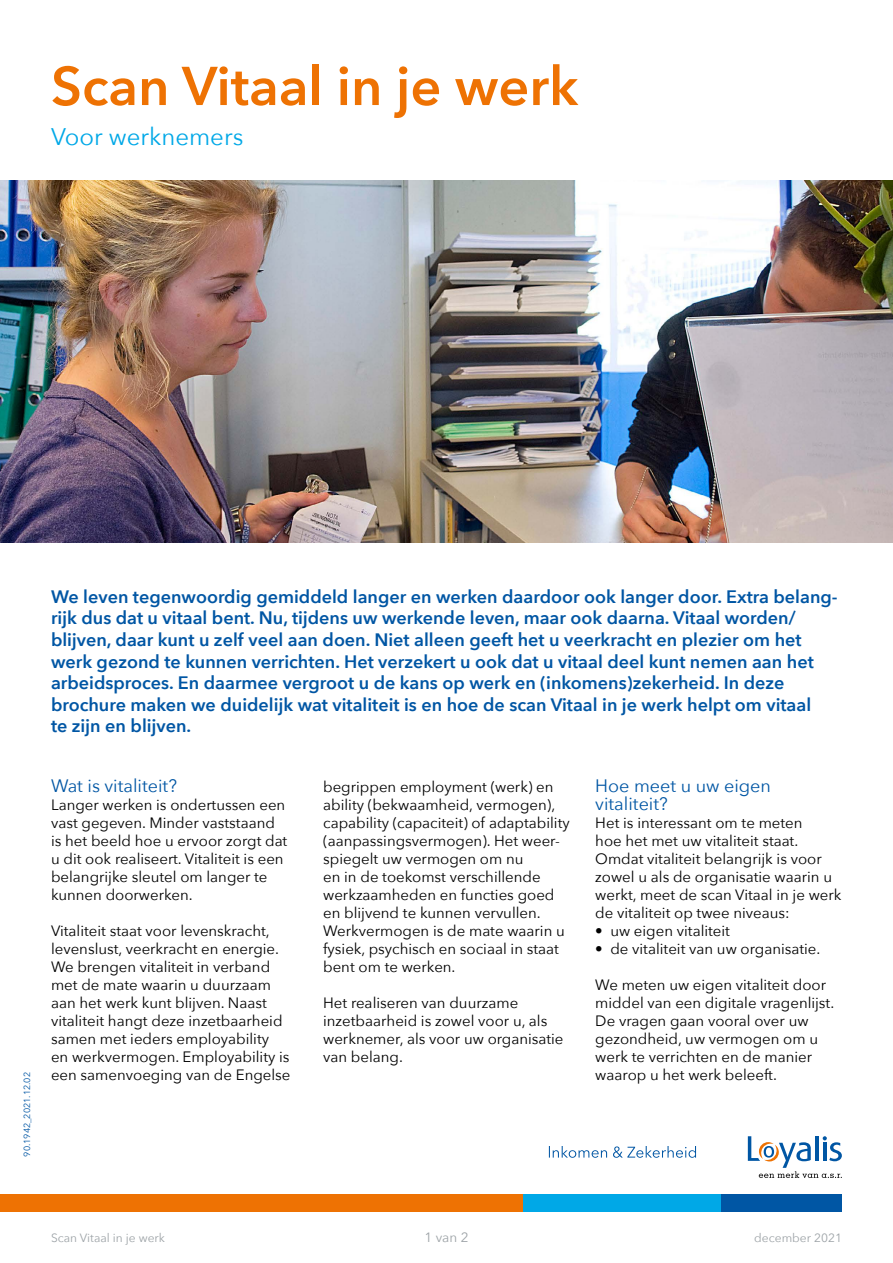
<style>
.page{position:relative;width:893px;height:1263px;background:#fff}
.page>*{position:absolute;margin:0;border:0;box-sizing:border-box;transform-origin:0 0}
.Titel{font:600 54px "Avenir Next";color:#ee7203}
.Subtitel{font:24px "Avenir Next";color:#00a8e7}
.Intro{font:600 18px/21.6px "Avenir Next";color:#0056a4}
.Kopje{font:18px/18px "Avenir Next";color:#0056a4}
.Bodytekst{font:15px/18px "Avenir Next";color:#000}
.t1{font:13.5px "Avenir Next";color:#9da3a7}
.t2{font:12px "Avenir Next";color:#9da3a7}
.Bodytekst-2{font:9px "Avenir Next";color:#0056a4}
</style>
<div class="page">
<div style="left:0;top:1195px;width:523px;height:17px;background:#ee7203"></div>
<div style="left:523px;top:1195px;width:199px;height:17px;background:#00a8e7"></div>
<div style="left:722px;top:1195px;width:120px;height:17px;background:#0056a4"></div>
<svg style="left:748px;top:1136px;width:94px;height:42px"></svg>
<svg style="left:549px;top:1146px;width:147px;height:12px"></svg>
<img style="left:0;top:181px;width:893px;height:361px">
<p class="Titel" style="left:51px;top:40px;width:529px">Scan Vitaal in je werk</p>
<p class="Subtitel" style="left:51px;top:116px;width:194px">Voor werknemers</p>
<p class="Bodytekst-2" style="left:20px;top:1157px;width:86px;rotate:-90deg">90.1942_2021.12.02</p>
<p class="Intro" style="left:51px;top:585px;width:788px">We leven tegenwoordig gemiddeld langer en werken daardoor ook langer door. Extra belang&shy;rijk dus dat u vitaal bent. Nu, tijdens uw werkende leven, maar ook daarna. Vitaal worden/ blijven, daar kunt u zelf veel aan doen. Niet alleen geeft het u veerkracht en plezier om het werk gezond te kunnen verrichten. Het verzekert u ook dat u vitaal deel kunt nemen aan het arbeidsproces. En daarmee vergroot u de kans op werk en (inkomens)zekerheid. In deze brochure maken we duidelijk wat vitaliteit is en hoe de scan Vitaal in je werk helpt om vitaal<br>te zijn en blijven.</p>
<p class="Kopje" style="left:51px;top:776px;width:127px">Wat is vitaliteit?</p>
<p class="Bodytekst" style="left:51px;top:795px;width:238px">Langer werken is ondertussen een vast gegeven. Minder vaststaand is het beeld hoe u ervoor zorgt dat u dit ook realiseert. Vitaliteit is een belangrijke sleutel om langer te kunnen doorwerken.</p>
<p class="Bodytekst" style="left:51px;top:921px;width:241px">Vitaliteit staat voor levenskracht, levenslust, veerkracht en energie.<br>We brengen vitaliteit in verband met de mate waarin u duurzaam aan het werk kunt blijven. Naast vitaliteit hangt deze inzetbaarheid samen met ieders employability<br>en werkvermogen. Employability is een samenvoeging van de Engelse</p>
<p class="Bodytekst" style="left:323px;top:777px;width:232px">begrippen employment (werk) en</p>
<p class="Bodytekst" style="left:323px;top:795px;width:248px">ability (bekwaamheid, vermogen), capability (capaciteit) of adaptability (aanpassingsvermogen). Het weer&shy;spiegelt uw vermogen om nu<br>en in de toekomst verschillende werkzaamheden en functies goed en blijvend te kunnen vervullen.<br>Werkvermogen is de mate waarin u fysiek, psychisch en sociaal in staat bent om te werken.</p>
<p class="Bodytekst" style="left:323px;top:993px;width:242px">Het realiseren van duurzame inzetbaarheid is zowel voor u, als werknemer, als voor uw organisatie van belang.</p>
<p class="Kopje" style="left:595px;top:776px;width:177px">Hoe meet u uw eigen vitaliteit?</p>
<p class="Bodytekst" style="left:595px;top:813px;width:248px">Het is interessant om te meten<br>hoe het met uw vitaliteit staat.<br>Omdat vitaliteit belangrijk is voor zowel u als de organisatie waarin u werkt, meet de scan Vitaal in je werk de vitaliteit op twee niveaus:</p>
<p class="Bodytekst" style="left:595px;top:921px;width:136px">• uw eigen vitaliteit</p>
<p class="Bodytekst" style="left:595px;top:939px;width:227px">• de vitaliteit van uw organisatie.</p>
<p class="Bodytekst" style="left:595px;top:975px;width:240px">We meten uw eigen vitaliteit door middel van een digitale vragenlijst.<br>De vragen gaan vooral over uw gezondheid, uw vermogen om u werk te verrichten en de manier waarop u het werk beleeft.</p>
<p class="t2" style="left:51px;top:1227px;width:115px">Scan Vitaal in je werk</p>
<p class="t1" style="left:424px;top:1225px;width:46px">1 van 2</p>
<p class="t2" style="left:754px;top:1227px;width:89px">december 2021</p>
</div>
